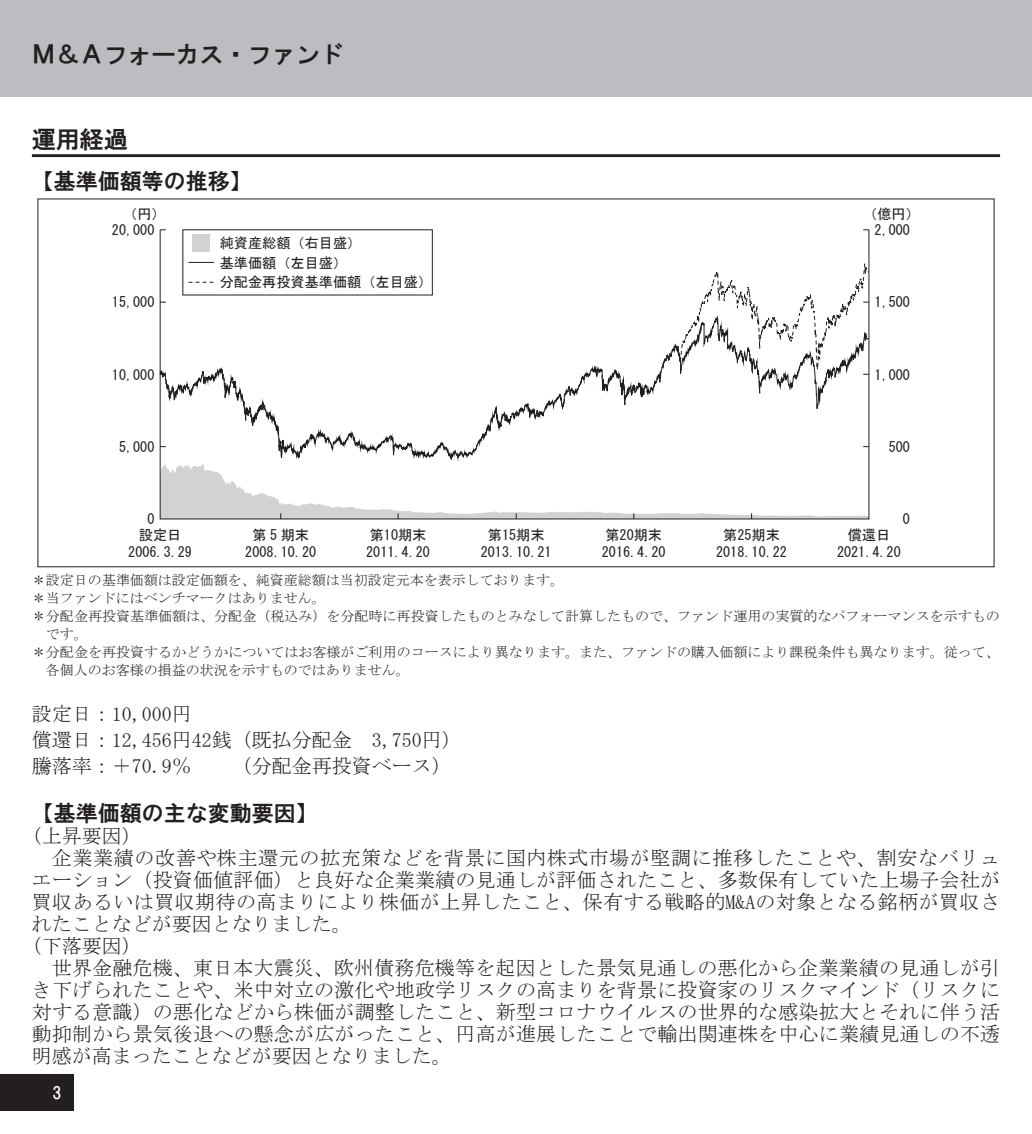
<style>
.page{position:relative;width:1032px;height:1134px;background:#fff}
.page>*{position:absolute;margin:0;border:0;box-sizing:border-box;transform-origin:0 0}
.t1{font:24px "HGS Gothic E";color:#231f20}
.t2{font:22px "HGS Gothic E";color:#231f20}
.t3{font:20px/26px "MS Mincho";letter-spacing:.01em;color:#231f20}
.t4{font:20px "MS Mincho";letter-spacing:.03em;color:#231f20}
.t5{font:16.6px "HGS Gothic E";color:#fff}
.t6{font:14.2px/17px "MS Gothic";color:#231f20;text-align:center}
.t7{font:14px "MS Mincho";color:#231f20}
</style>
<div class="page">
<div style="left:0;top:1074px;width:74px;height:37px;background:#231f20"></div>
<div style="left:0;top:0;width:1032px;height:96px;background:#bcbdc0"></div>
<hr style="left:32px;top:154px;width:968px;height:3px;background:#231f20">
<svg style="left:159px;top:229px;width:711px;height:290px"></svg>
<p class="t1" style="left:32px;top:42px;width:313px">Ｍ＆Ａフォーカス・ファンド</p>
<p class="t1" style="left:32px;top:127px;width:97px">運用経過</p>
<p class="t2" style="left:32px;top:170px;width:221px">【基準価額等の推移】</p>
<p class="t6" style="left:123px;top:206px;width:44px">（円）</p>
<p class="t6" style="left:863px;top:206px;width:58px">（億円）</p>
<p class="t6" style="left:112px;top:221px;width:44px">20,000</p>
<p class="t6" style="left:874px;top:221px;width:37px">2,000</p>
<p class="t6" style="left:220px;top:233px;width:214px;line-height:19.8px;text-align:left">純資産総額（右目盛）<br>基準価額（左目盛）<br>分配金再投資基準価額（左目盛）</p>
<p class="t6" style="left:112px;top:294px;width:44px">15,000</p>
<p class="t6" style="left:874px;top:294px;width:37px">1,500</p>
<p class="t6" style="left:112px;top:366px;width:44px">10,000</p>
<p class="t6" style="left:874px;top:366px;width:37px">1,000</p>
<p class="t6" style="left:119px;top:438px;width:37px">5,000</p>
<p class="t6" style="left:889px;top:438px;width:23px">500</p>
<p class="t6" style="left:147px;top:510px;width:9px">0</p>
<p class="t6" style="left:903px;top:510px;width:9px">0</p>
<p class="t6" style="left:128px;top:526px;width:65px">設定日<br>2006.3.29</p>
<p class="t6" style="left:245px;top:526px;width:72px">第5期末<br>2008.10.20</p>
<p class="t6" style="left:366px;top:526px;width:65px;text-align:left">第10期末<br>2011.4.20</p>
<p class="t6" style="left:481px;top:526px;width:72px">第15期末<br>2013.10.21</p>
<p class="t6" style="left:602px;top:526px;width:65px;text-align:left">第20期末<br>2016.4.20</p>
<p class="t6" style="left:716px;top:526px;width:72px">第25期末<br>2018.10.22</p>
<p class="t6" style="left:837px;top:526px;width:65px">償還日<br>2021.4.20</p>
<p class="t7" style="left:32px;top:573px;width:533px">＊設定日の基準価額は設定価額を、純資産総額は当初設定元本を表示しております。</p>
<p class="t7" style="left:32px;top:591px;width:295px">＊当ファンドにはベンチマークはありません。</p>
<p class="t7" style="left:32px;top:609px;width:969px">＊分配金再投資基準価額は、分配金（税込み）を分配時に再投資したものとみなして計算したもので、ファンド運用の実質的なパフォーマンスを示すもの</p>
<p class="t7" style="left:46px;top:627px;width:43px">です。</p>
<p class="t7" style="left:32px;top:645px;width:969px">＊分配金を再投資するかどうかについてはお客様がご利用のコースにより異なります。また、ファンドの購入価額により課税条件も異なります。従って、</p>
<p class="t7" style="left:46px;top:663px;width:365px">各個人のお客様の損益の状況を示すものではありません。</p>
<p class="t3" style="left:32px;top:700px;width:432px">設定日：10,000円<br>償還日：12,456円42銭（既払分配金　3,750円）騰落率：＋70.9％　　（分配金再投資ベース）</p>
<p class="t2" style="left:32px;top:802px;width:288px">【基準価額の主な変動要因】</p>
<p class="t3" style="left:22px;top:823px;width:122px">（上昇要因）</p>
<p class="t4" style="left:52px;top:848px;width:950px">企業業績の改善や株主還元の拡充策などを背景に国内株式市場が堅調に推移したことや、割安なバリュ</p>
<p class="t3" style="left:32px;top:867px;width:970px">エーション（投資価値評価）と良好な企業業績の見通しが評価されたこと、多数保有していた上場子会社が</p>
<p class="t3" style="left:32px;top:889px;width:970px">買収あるいは買収期待の高まりにより株価が上昇したこと、保有する戦略的M&amp;Aの対象となる銘柄が買収さ</p>
<p class="t3" style="left:32px;top:911px;width:322px">れたことなどが要因となりました。</p>
<p class="t3" style="left:22px;top:933px;width:122px">（下落要因）</p>
<p class="t3" style="left:52px;top:955px;width:949px">世界金融危機、東日本大震災、欧州債務危機等を起因とした景気見通しの悪化から企業業績の見通しが引</p>
<p class="t3" style="left:32px;top:977px;width:970px">き下げられたことや、米中対立の激化や地政学リスクの高まりを背景に投資家のリスクマインド（リスクに</p>
<p class="t3" style="left:32px;top:999px;width:970px">対する意識）の悪化などから株価が調整したこと、新型コロナウイルスの世界的な感染拡大とそれに伴う活</p>
<p class="t3" style="left:32px;top:1021px;width:970px">動抑制から景気後退への懸念が広がったこと、円高が進展したことで輸出関連株を中心に業績見通しの不透</p>
<p class="t3" style="left:32px;top:1043px;width:422px">明感が高まったことなどが要因となりました。</p>
<p class="t5" style="left:52px;top:1085px;width:11px">3</p>
</div>
